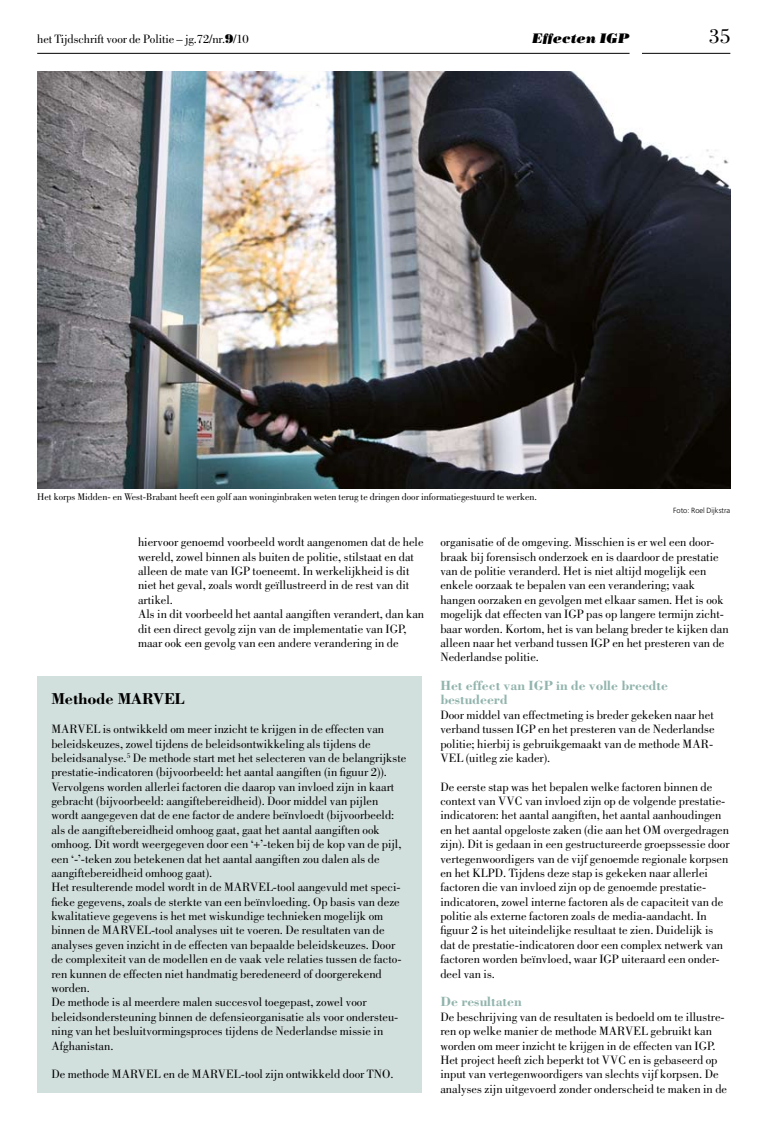
<style>
.page{position:relative;width:780px;height:1134px;background:#fff}
.page>*{position:absolute;margin:0;border:0;box-sizing:border-box;transform-origin:0 0}
.t1{font:21.25px "Bodoni";color:#000}
.t2{font:700 16.25px "Bodoni";color:#000}
.t3{font:700 13.75px/14.4px "Bodoni";color:#92b4ad}
.t4{font:italic 13.75px "Bodoni Poster";color:#000}
.t5{font:12.5px/14.4px "Bodoni";color:#000}
.t6{font:10px "Bodoni";color:#000}
.t7{font:300 7.5px "Frutiger LT Std";color:#000}
.s1{font-family:"Bodoni Poster"}
</style>
<div class="page">
<hr style="left:37px;top:53px;width:592px;height:1px;background:#000">
<hr style="left:642px;top:53px;width:88px;height:1px;background:#000">
<img style="left:37px;top:72px;width:693px;height:417px">
<div style="left:37px;top:676px;width:385px;height:417px;background:#d2e0dd"></div>
<p class="t5" style="left:37px;top:32px;width:213px">het Tijdschrift voor de Politie – jg.72/nr.<span class="s1">9</span>/10</p>
<p class="t4" style="left:532px;top:30px;width:99px">Effecten IGP</p>
<h1 class="t1" style="left:709px;top:24px;width:23px">35</h1>
<p class="t6" style="left:37px;top:491px;width:501px">Het korps Midden- en West-Brabant heeft een golf aan woninginbraken weten terug te dringen door informatiegestuurd te werken.</p>
<p class="t5" style="left:138px;top:535px;width:287px">hiervoor genoemd voorbeeld wordt aangenomen dat de hele wereld, zowel binnen als buiten de politie, stilstaat en dat alleen de mate van IGP toeneemt. In werkelijkheid is dit niet het geval, zoals wordt geïllustreerd in de rest van dit artikel.<br>Als in dit voorbeeld het aantal aangiften verandert, dan kan dit een direct gevolg zijn van de implementatie van IGP, maar ook een gevolg van een andere verandering in de</p>
<h2 class="t2" style="left:51px;top:689px;width:135px">Methode MARVEL</h2>
<p class="t5" style="left:51px;top:722px;width:356px">MARVEL is ontwikkeld om meer inzicht te krijgen in de effecten van beleidskeuzes, zowel tijdens de beleidsontwikkeling als tijdens de beleidsanalyse.<sup>5</sup> De methode start met het selecteren van de belangrijkste prestatie-indicatoren (bijvoorbeeld: het aantal aangiften (in figuur 2)).<br>Vervolgens worden allerlei factoren die daarop van invloed zijn in kaart gebracht (bijvoorbeeld: aangiftebereidheid). Door middel van pijlen wordt aangegeven dat de ene factor de andere beïnvloedt (bijvoorbeeld: als de aangiftebereidheid omhoog gaat, gaat het aantal aangiften ook omhoog. Dit wordt weergegeven door een ‘+’-teken bij de kop van de pijl, een ‘-’-teken zou betekenen dat het aantal aangiften zou dalen als de aangiftebereidheid omhoog gaat).<br>Het resulterende model wordt in de MARVEL-tool aangevuld met speci&shy;fieke gegevens, zoals de sterkte van een beïnvloeding. Op basis van deze kwalitatieve gegevens is het met wiskundige technieken mogelijk om binnen de MARVEL-tool analyses uit te voeren. De resultaten van de analyses geven inzicht in de effecten van bepaalde beleidskeuzes. Door de complexiteit van de modellen en de vaak vele relaties tussen de facto&shy;ren kunnen de effecten niet handmatig beredeneerd of doorgerekend worden.<br>De methode is al meerdere malen succesvol toegepast, zowel voor beleidsondersteuning binnen de defensieorganisatie als voor ondersteu&shy;ning van het besluitvormingsproces tijdens de Nederlandse missie in Afghanistan.</p>
<p class="t5" style="left:51px;top:1067px;width:344px">De methode MARVEL en de MARVEL-tool zijn ontwikkeld door TNO.</p>
<p class="t7" style="left:673px;top:506px;width:59px">Foto: Roel Dijkstra</p>
<p class="t5" style="left:440px;top:535px;width:290px">organisatie of de omgeving. Misschien is er wel een door&shy;braak bij forensisch onderzoek en is daardoor de prestatie van de politie veranderd. Het is niet altijd mogelijk een enkele oorzaak te bepalen van een verandering; vaak hangen oorzaken en gevolgen met elkaar samen. Het is ook mogelijk dat effecten van IGP pas op langere termijn zicht&shy;baar worden. Kortom, het is van belang breder te kijken dan alleen naar het verband tussen IGP en het presteren van de Nederlandse politie.</p>
<p class="t3" style="left:440px;top:678px;width:229px">Het effect van IGP in de volle breedte bestudeerd</p>
<p class="t5" style="left:440px;top:708px;width:276px;text-align:justify">Door middel van effectmeting is breder gekeken naar het verband tussen IGP en het presteren van de Nederlandse politie; hierbij is gebruikgemaakt van de methode MAR-VEL (uitleg zie kader).</p>
<p class="t5" style="left:440px;top:779px;width:291px">De eerste stap was het bepalen welke factoren binnen de context van VVC van invloed zijn op de volgende prestatie&shy;indicatoren: het aantal aangiften, het aantal aanhoudingen en het aantal opgeloste zaken (die aan het OM overgedragen zijn). Dit is gedaan in een gestructureerde groepssessie door vertegenwoordigers van de vijf genoemde regionale korpsen en het KLPD. Tijdens deze stap is gekeken naar allerlei factoren die van invloed zijn op de genoemde prestatie&shy;indicatoren, zowel interne factoren als de capaciteit van de politie als externe factoren zoals de media-aandacht. In figuur 2 is het uiteindelijke resultaat te zien. Duidelijk is dat de prestatie-indicatoren door een complex netwerk van factoren worden beïnvloed, waar IGP uiteraard een onder&shy;deel van is.</p>
<p class="t3" style="left:440px;top:994px;width:83px">De resultaten</p>
<p class="t5" style="left:440px;top:1009px;width:288px">De beschrijving van de resultaten is bedoeld om te illustre&shy;ren op welke manier de methode MARVEL gebruikt kan worden om meer inzicht te krijgen in de effecten van IGP.<br>Het project heeft zich beperkt tot VVC en is gebaseerd op input van vertegenwoordigers van slechts vijf korpsen. De analyses zijn uitgevoerd zonder onderscheid te maken in de</p>
</div>
